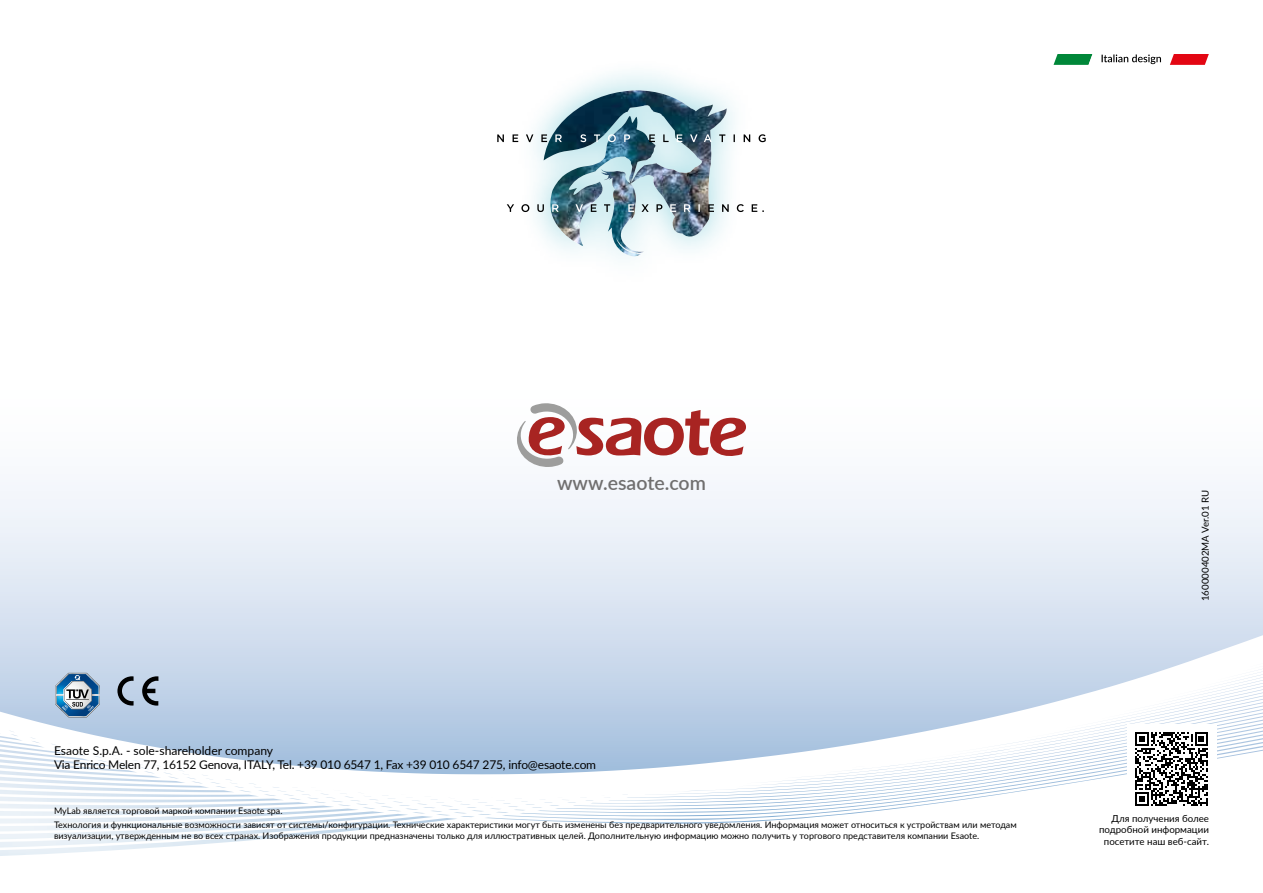
<style>
.page{position:relative;width:1263px;height:893px;background:#fff}
.page>*{position:absolute;margin:0;border:0;box-sizing:border-box;transform-origin:0 0}
.t1{font:600 19.5px "Lato";color:#706f6f}
.t2{font:12.15px "Lato";color:#000}
.t3{font:12px "Lato";letter-spacing:-.015em;color:#000}
.t4{font:9.75px/11.7px "Lato";color:#000;text-align:right}
.t5{font:9px/14.7px "Lato";color:#000}
</style>
<div class="page">
<svg style="left:0;top:485px;width:1263px;height:339px"></svg>
<svg style="left:0;top:682px;width:683px;height:174px"></svg>
<div style="left:1127px;top:724px;width:89px;height:90px;background:#fff"></div>
<svg style="left:1135px;top:732px;width:73px;height:74px"></svg>
<svg style="left:517px;top:403px;width:229px;height:64px"></svg>
<svg style="left:142px;top:676px;width:16px;height:30px"></svg>
<svg style="left:117px;top:676px;width:17px;height:29px"></svg>
<svg style="left:55px;top:673px;width:45px;height:44px;background:#7597b4"></svg>
<img style="left:497px;top:72px;width:269px;height:185px">
<svg style="left:1053px;top:54px;width:156px;height:11px"></svg>
<h1 class="t1" style="left:557px;top:468px;width:150px">www.esaote.com</h1>
<h2 class="t2" style="left:54px;top:742px;width:221px">Esaote S.p.A. - sole-shareholder company</h2>
<h3 class="t3" style="left:54px;top:756px;width:544px">Via Enrico Melen 77, 16152 Genova, ITALY, Tel. +39 010 6547 1, Fax +39 010 6547 275, info@esaote.com</h3>
<p class="t5" style="left:54px;top:803px;width:964px">MyLab является торговой маркой компании Esaote spa.<br>Технология и функциональные возможности зависят от системы/конфигурации. Технические характеристики могут быть изменены без предварительного уведомления. Информация может относиться к устройствам или методам</p>
<p class="t5" style="left:54px;top:828px;width:927px">визуализации, утвержденным не во всех странах. Изображения продукции предназначены только для иллюстративных целей. Дополнительную информацию можно получить у торгового представителя компании Esaote.</p>
<p class="t4" style="left:1199px;top:601px;width:113px;rotate:-90deg">160000402MA Ver.01 RU</p>
<p class="t4" style="left:1099px;top:812px;width:111px">Для получения более подробной информации посетите наш веб-сайт.</p>
</div>
